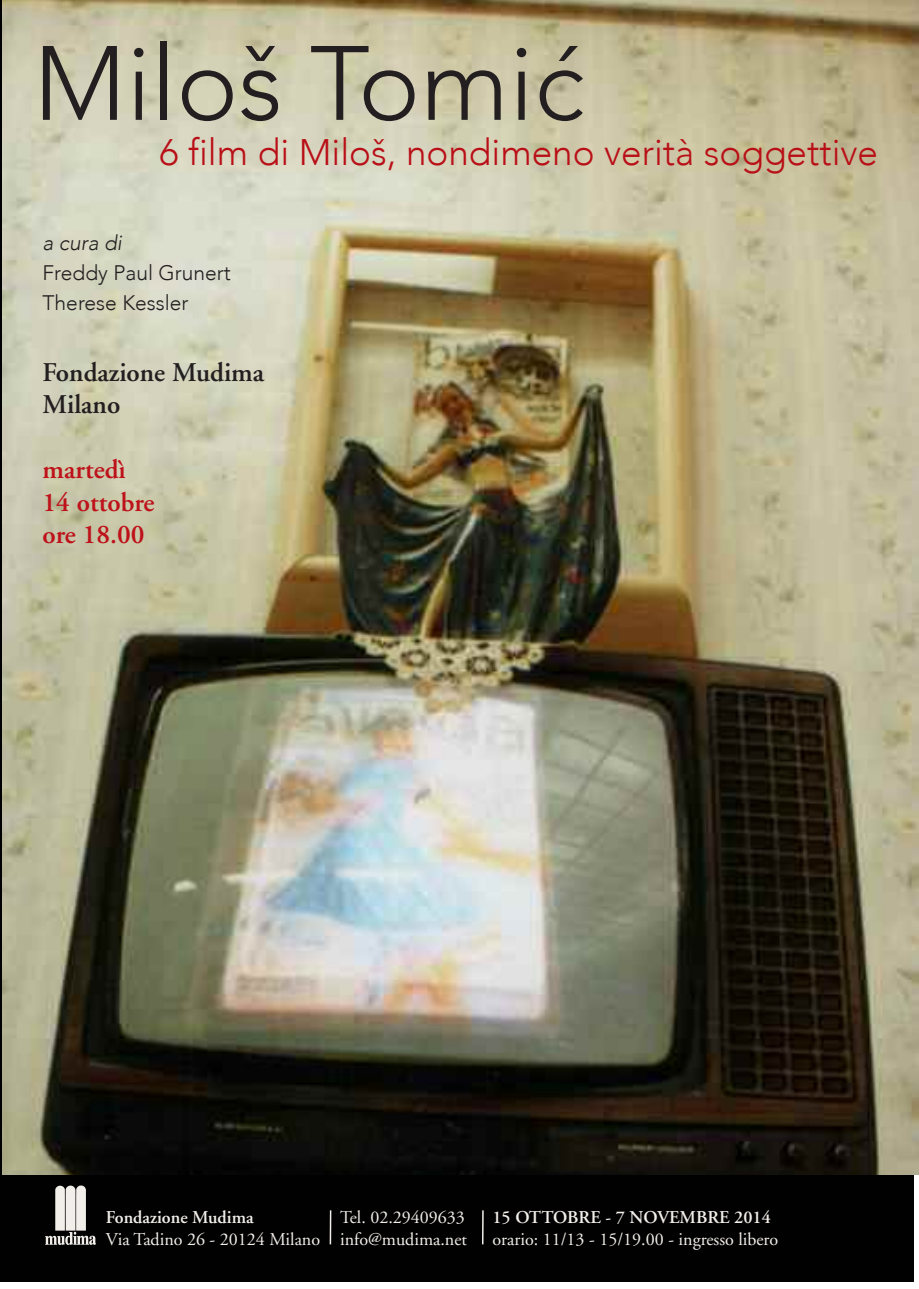
<style>
.page{position:relative;width:919px;height:1289px;background:#fff}
.page>*{position:absolute;margin:0;border:0;box-sizing:border-box;transform-origin:0 0}
.t1{font:300 104.25px "Avenir";color:#231f20}
.t2{font:300 36.9px "Avenir";color:#b90f17}
.t3{font:600 27px/32.4px "Adobe Garamond";color:#be1119}
.t4{font:600 27px/32.4px "Adobe Garamond";color:#231f20}
.t5{font:300 21px/30px "Avenir";color:#231f20}
.t6{font:italic 300 21px "Avenir";color:#231f20}
.t7{font:18px/21.6px "Adobe Garamond";color:#f2eee9}
.t8{font:600 18px "Adobe Garamond";color:#f2eee9}
</style>
<div class="page">
<div style="left:0;top:0;width:913px;height:1281px;background:#010101"></div>
<img style="left:2px;top:0;width:916px;height:1174px">
<img style="left:45px;top:1185px;width:51px;height:60px">
<hr style="left:329px;top:1210px;width:2px;height:34px;background:#f2eee9">
<hr style="left:482px;top:1210px;width:1px;height:34px;background:#f2eee9">
<h1 class="t1" style="left:34px;top:16px;width:552px">Miloš Tomić</h1>
<h2 class="t2" style="left:159px;top:128px;width:720px">6 film di Miloš, nondimeno verità soggettive</h2>
<p class="t6" style="left:43px;top:229px;width:81px">a cura di</p>
<p class="t5" style="left:43px;top:258px;width:190px">Freddy Paul Grunert<br>Therese Kessler</p>
<h3 class="t4" style="left:43px;top:358px;width:223px">Fondazione Mudima<br>Milano</h3>
<h3 class="t3" style="left:43px;top:456px;width:113px">martedì<br>14 ottobre ore 18.00</h3>
<p class="t8" style="left:106px;top:1210px;width:149px">Fondazione Mudima</p>
<p class="t7" style="left:106px;top:1229px;width:216px">Via Tadino 26 - 20124 Milano</p>
<p class="t7" style="left:340px;top:1208px;width:128px">Tel. 02.29409633 info@mudima.net</p>
<p class="t8" style="left:492px;top:1210px;width:280px">15 OTTOBRE - 7 NOVEMBRE 2014</p>
<p class="t7" style="left:492px;top:1229px;width:287px">orario: 11/13 - 15/19.00 - ingresso libero</p>
</div>
